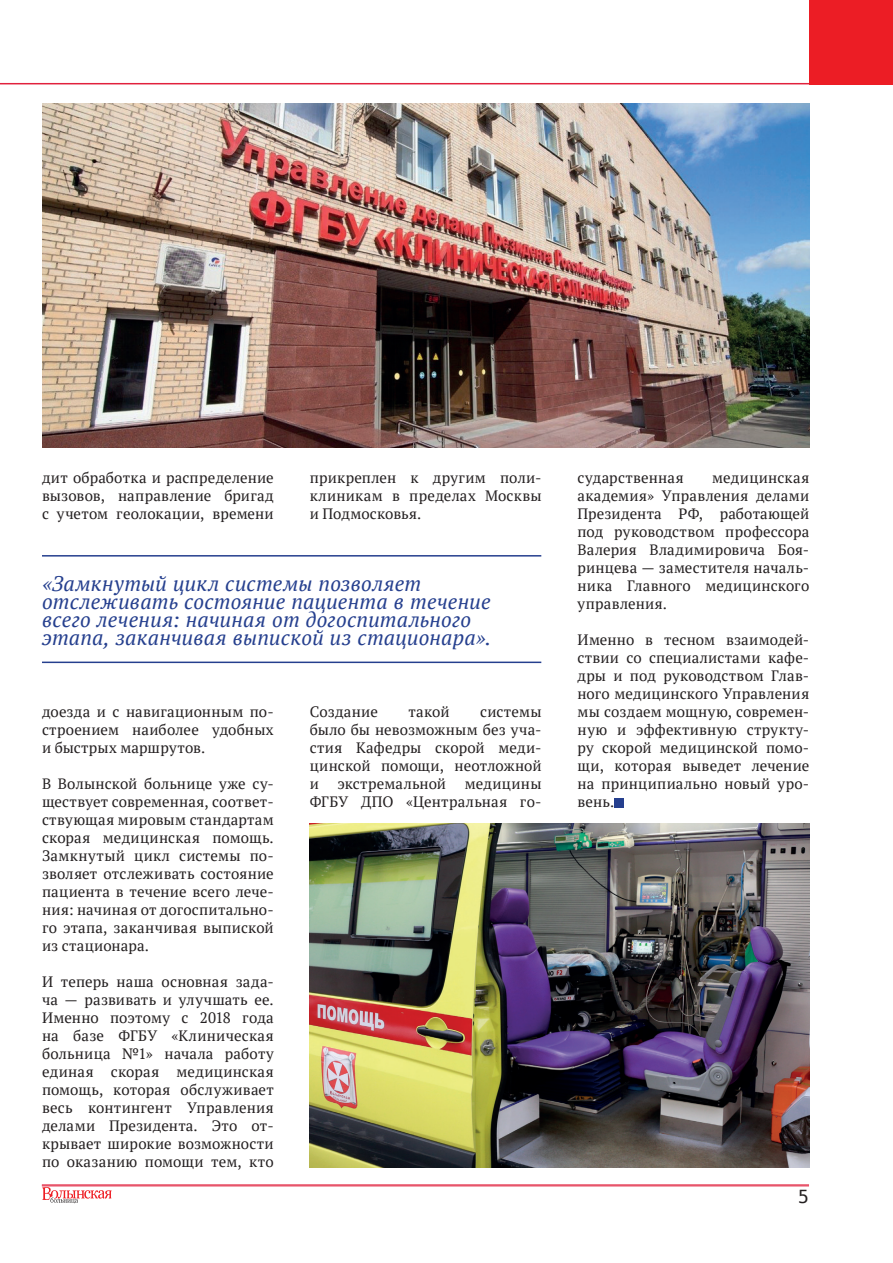
<style>
.page{position:relative;width:893px;height:1263px;background:#fff}
.page>*{position:absolute;margin:0;border:0;box-sizing:border-box;transform-origin:0 0}
.t1{font:italic 21px/18px "PT Serif";letter-spacing:.01em;color:#253f8e}
.t2{font:18px "Menlo";color:#231f20}
.t3{font:15px/18px "PT Serif";letter-spacing:.015em;color:#231f20;text-align:justify}
</style>
<div class="page">
<img style="left:42px;top:104px;width:767px;height:343px">
<img style="left:310px;top:824px;width:499px;height:343px">
<div style="left:614px;top:798px;width:9px;height:9px;background:#253f8e"></div>
<hr style="left:42px;top:555px;width:499px;height:2px;background:#253f8e">
<hr style="left:42px;top:662px;width:499px;height:1px;background:#253f8e">
<hr style="left:0;top:83px;width:852px;height:1px;background:#e1213d">
<div style="left:809px;top:0;width:84px;height:84px;background:#ec1d25"></div>
<svg style="left:42px;top:1187px;width:70px;height:16px"></svg>
<hr style="left:42px;top:1184px;width:767px;height:1px;background:#e1213d">
<hr style="left:42px;top:1185px;width:767px;height:1px;background:#e1213d">
<p class="t3" style="left:42px;top:469px;width:233px">дит обработка и распределение вызовов, направление бригад с учетом геолокации, времени</p>
<p class="t3" style="left:310px;top:469px;width:233px">прикреплен к другим поли&shy;клиникам в пределах Москвы и Подмосковья.</p>
<h1 class="t1" style="left:42px;top:574px;width:451px">«Замкнутый цикл системы позволяет отслеживать состояние пациента в течение всего лечения: начиная от догоспитального этапа, заканчивая выпиской из стационара».</h1>
<p class="t3" style="left:42px;top:703px;width:233px">доезда и с навигационным по&shy;строением наиболее удобных и быстрых маршрутов.</p>
<p class="t3" style="left:42px;top:775px;width:233px">В Волынской больнице уже су&shy;ществует современная, соответ&shy;ствующая мировым стандартам скорая медицинская помощь.<br>Замкнутый цикл системы по&shy;зволяет отслеживать состояние пациента в течение всего лече&shy;ния: начиная от догоспитально&shy;го этапа, заканчивая выпиской из стационара.</p>
<p class="t3" style="left:42px;top:973px;width:233px">И теперь наша основная зада&shy;ча — развивать и улучшать ее.<br>Именно поэтому с 2018 года на базе ФГБУ «Клиническая больница №1» начала работу единая скорая медицинская помощь, которая обслуживает весь контингент Управления делами Президента. Это от&shy;крывает широкие возможности по оказанию помощи тем, кто</p>
<p class="t3" style="left:310px;top:703px;width:70px">Создание</p>
<p class="t3" style="left:408px;top:703px;width:42px">такой</p>
<p class="t3" style="left:310px;top:703px;width:233px;text-indent:170px">системы было бы невозможным без уча&shy;стия Кафедры скорой меди&shy;цинской помощи, неотложной и экстремальной медицины ФГБУ ДПО «Центральная го-</p>
<p class="t3" style="left:577px;top:469px;width:233px;text-indent:135px">медицинская академия» Управления делами Президента РФ, работающей под руководством профессора Валерия Владимировича Боя&shy;ринцева — заместителя началь&shy;ника Главного медицинского управления.</p>
<p class="t3" style="left:577px;top:631px;width:233px">Именно в тесном взаимодей&shy;ствии со специалистами кафе&shy;дры и под руководством Глав&shy;ного медицинского Управления мы создаем мощную, современ&shy;ную и эффективную структу&shy;ру скорой медицинской помо&shy;щи, которая выведет лечение на принципиально новый уро&shy;вень.</p>
<p class="t3" style="left:578px;top:469px;width:108px">сударственная</p>
<p class="t2" style="left:798px;top:1184px;width:12px">5</p>
</div>
